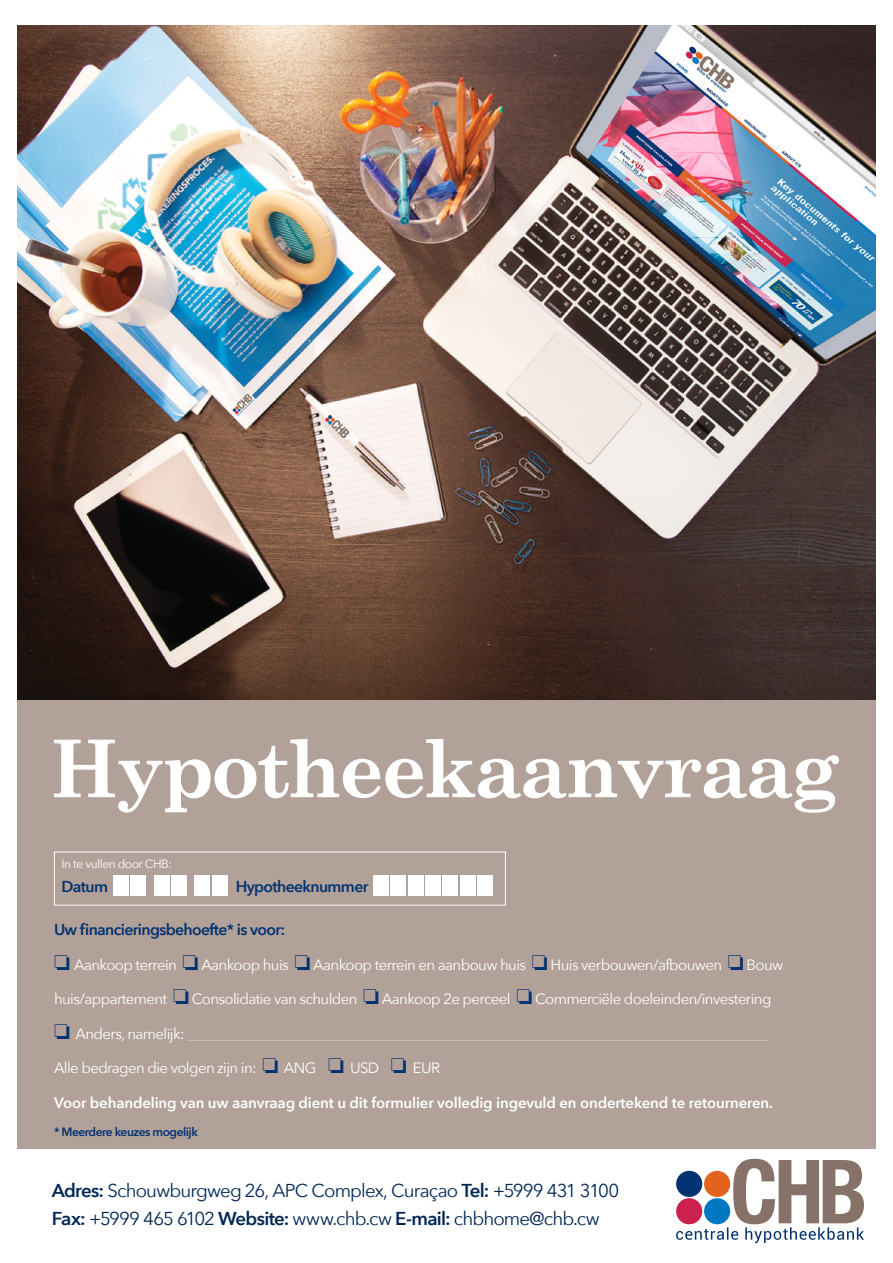
<style>
.page{position:relative;width:893px;height:1263px;background:#fff}
.page>*{position:absolute;margin:0;border:0;box-sizing:border-box;transform-origin:0 0}
.t1{font:18.6px/27.6px "Avenir Next";letter-spacing:-.045em;color:#002855}
.t2{font:600 15.75px "Avenir Next";letter-spacing:-.04em;color:#023272}
.t3{font:15px "Avenir Next";letter-spacing:-.04em;color:#fff}
.t4{font:200 15px "Avenir Next";color:#fff}
.t5{font:600 15px "Avenir Next";letter-spacing:-.01em;color:#fff}
.t6{font:600 12px "Avenir Next";letter-spacing:-.04em;color:#023272}
.t7{font:12px "Avenir Next";letter-spacing:-.04em;color:#fff}
.s1{color:#023272}
.s2{font-weight:400}
.s3{font-weight:600}
</style>
<div class="page">
<div style="left:17px;top:699px;width:859px;height:450px;background:#b1a198"></div>
<img style="left:17px;top:26px;width:859px;height:673px">
<div style="left:113px;top:875px;width:16px;height:20px;background:#fff"></div>
<div style="left:154px;top:875px;width:15px;height:20px;background:#fff"></div>
<div style="left:194px;top:875px;width:16px;height:20px;background:#fff"></div>
<div style="left:130px;top:875px;width:16px;height:20px;background:#fff"></div>
<div style="left:171px;top:875px;width:16px;height:20px;background:#fff"></div>
<div style="left:212px;top:875px;width:16px;height:20px;background:#fff"></div>
<div style="left:373px;top:875px;width:16px;height:20px;background:#fff"></div>
<div style="left:408px;top:875px;width:15px;height:20px;background:#fff"></div>
<div style="left:442px;top:875px;width:16px;height:20px;background:#fff"></div>
<div style="left:390px;top:875px;width:16px;height:20px;background:#fff"></div>
<div style="left:425px;top:875px;width:16px;height:20px;background:#fff"></div>
<div style="left:460px;top:875px;width:16px;height:20px;background:#fff"></div>
<div style="left:477px;top:875px;width:16px;height:20px;background:#fff"></div>
<div style="left:54px;top:852px;width:452px;height:53px;border:1px solid #fff"></div>
<svg style="left:676px;top:1159px;width:188px;height:84px"></svg>
<svg style="left:54px;top:739px;width:785px;height:74px"></svg>
<p class="t7" style="left:62px;top:857px;width:112px">In te vullen door CHB:</p>
<p class="t2" style="left:62px;top:876px;width:48px">Datum</p>
<p class="t2" style="left:236px;top:876px;width:134px">Hypotheeknummer</p>
<p class="t2" style="left:54px;top:920px;width:233px">Uw financieringsbehoefte* is voor:</p>
<p class="t3" style="left:54px;top:955px;width:731px"><span class="s1">❏</span> Aankoop terrein <span class="s1">❏</span> Aankoop huis <span class="s1">❏</span> Aankoop terrein en aanbouw huis <span class="s1">❏</span> Huis verbouwen/afbouwen <span class="s1">❏</span> Bouw</p>
<p class="t3" style="left:54px;top:990px;width:719px">huis/appartement <span class="s1">❏</span> Consolidatie van schulden <span class="s1">❏</span> Aankoop 2e perceel <span class="s1">❏</span> Commerciële doeleinden/investering</p>
<p class="t4" style="left:54px;top:1024px;width:716px"><span class="s1">❏</span> <span class="s2">Anders, namelijk:</span> ______________________________________________________________________________________</p>
<p class="t3" style="left:54px;top:1059px;width:388px">Alle bedragen die volgen zijn in: <span class="s1">❏</span> ANG <span class="s1">❏</span> USD <span class="s1">❏</span> EUR</p>
<p class="t5" style="left:54px;top:1093px;width:721px">Voor behandeling van uw aanvraag dient u dit formulier volledig ingevuld en ondertekend te retourneren.</p>
<p class="t6" style="left:54px;top:1124px;width:145px">* Meerdere keuzes mogelijk</p>
<p class="t1" style="left:52px;top:1177px;width:569px"><span class="s3">Adres:</span> Schouwburgweg 26, APC Complex, Curaçao <span class="s3">Tel:</span> +5999 431 3100<br><span class="s3">Fax:</span> +5999 465 6102 <span class="s3">Website:</span> www.chb.cw <span class="s3">E-mail:</span> chbhome@chb.cw</p>
</div>
